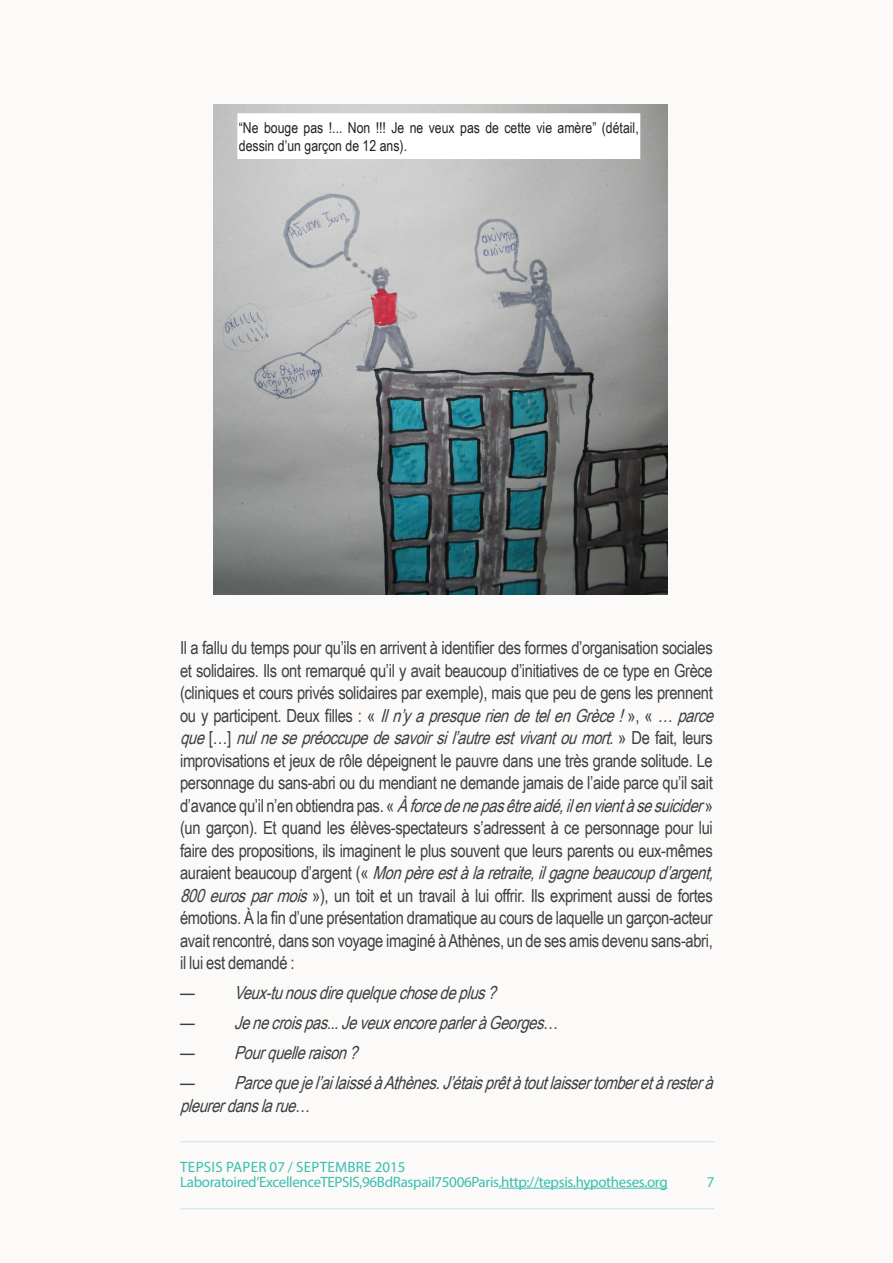
<style>
.page{position:relative;width:893px;height:1263px;background:#fbfaf9}
.page>*{position:absolute;margin:0;border:0;box-sizing:border-box;transform-origin:0 0}
.texte_courant{font:18px/22.5px "Arial Narrow";letter-spacing:-.02em;color:#3e3e3f}
.texte_courant-2{font:italic 18px/22.5px "Arial Narrow";color:#3e3e3f}
.t1{font:15px/15px "Myriad Pro";letter-spacing:-.025em;color:#3abeb0}
.t2{font:15px/18px "Arial Narrow";color:#231f20}
.s1{font-style:italic}
.s2{font-style:normal}
</style>
<div class="page">
<hr style="left:501px;top:1188px;width:167px;height:1px;background:#3abeb0">
<hr style="left:180px;top:1141px;width:534px;height:1px;background:#c4e5e1">
<hr style="left:180px;top:1208px;width:534px;height:1px;background:#c4e5e1">
<img style="left:213px;top:104px;width:455px;height:490px">
<div style="left:238px;top:114px;width:401px;height:44px;background:#fff"></div>
<div style="left:237px;top:113px;width:403px;height:46px;border:2px solid #fff"></div>
<p class="t2" style="left:239px;top:118px;width:401px">“Ne bouge pas !... Non !!! Je ne veux pas de cette vie amère” (détail, dessin d’un garçon de 12 ans).</p>
<p class="texte_courant" style="left:180px;top:636px;width:541px">Il a fallu du temps pour qu’ils en arrivent à identifier des formes d’organisation sociales et solidaires. Ils ont remarqué qu’il y avait beaucoup d’initiatives de ce type en Grèce (cliniques et cours privés solidaires par exemple), mais que peu de gens les prennent o u y p a r t i c i p e n t . D e u x fi l l e s : « <span class="s1">Iln’yapresqueriendetelenGrèce!</span>» , « <span class="s1">… parce que</span>[ … ] <span class="s1">nulnesepréoccupedesavoirsil’autreestvivantoumort.</span>» D e f a i t , l e u r s improvisations et jeux de rôle dépeignent le pauvre dans une très grande solitude. Le personnage du sans-abri ou du mendiant ne demande jamais de l’aide parce qu’il sait d ’ a v a n c e q u ’ i l n ’ e n o b t i e n d r a p a s . « <span class="s1">Àforcedenepasêtreaidé,ilenvientàsesuicider</span>» (un garçon). Et quand les élèves-spectateurs s’adressent à ce personnage pour lui faire des propositions, ils imaginent le plus souvent que leurs parents ou eux-mêmes a u r a i e n t b e a u c o u p d ’ a r g e n t ( « <span class="s1">Monpèreestàlaretraite,ilgagnebeaucoupd’argent, 800eurosparmois</span>»), un toit et un travail à lui offrir. Ils expriment aussi de fortes émotions. À la fin d’une présentation dramatique au cours de laquelle un garçon-acteur avait rencontré, dans son voyage imaginé à Athènes, un de ses amis devenu sans-abri, il lui est demandé :</p>
<p class="texte_courant-2" style="left:180px;top:981px;width:324px"><span class="s2">—</span> Veux-tunousdirequelquechosedeplus?</p>
<p class="texte_courant-2" style="left:180px;top:1011px;width:386px"><span class="s2">—</span> Jenecroispas...JeveuxencoreparleràGeorges…</p>
<p class="texte_courant-2" style="left:180px;top:1041px;width:185px"><span class="s2">—</span> Pourquelleraison?</p>
<p class="texte_courant-2" style="left:180px;top:1071px;width:541px"><span class="s2">—</span> Parcequejel’ailaisséàAthènes.J’étaisprêtàtoutlaissertomberetàresterà pleurerdanslarue…</p>
<p class="t1" style="left:180px;top:1159px;width:489px">TEPSIS PAPER 07 / SEPTEMBRE 2015<br>Laboratoire d’Excellence TEPSIS, 96 Bd Raspail 75006 Paris, http://tepsis.hypotheses.org</p>
<p class="t1" style="left:707px;top:1174px;width:9px">7</p>
</div>
